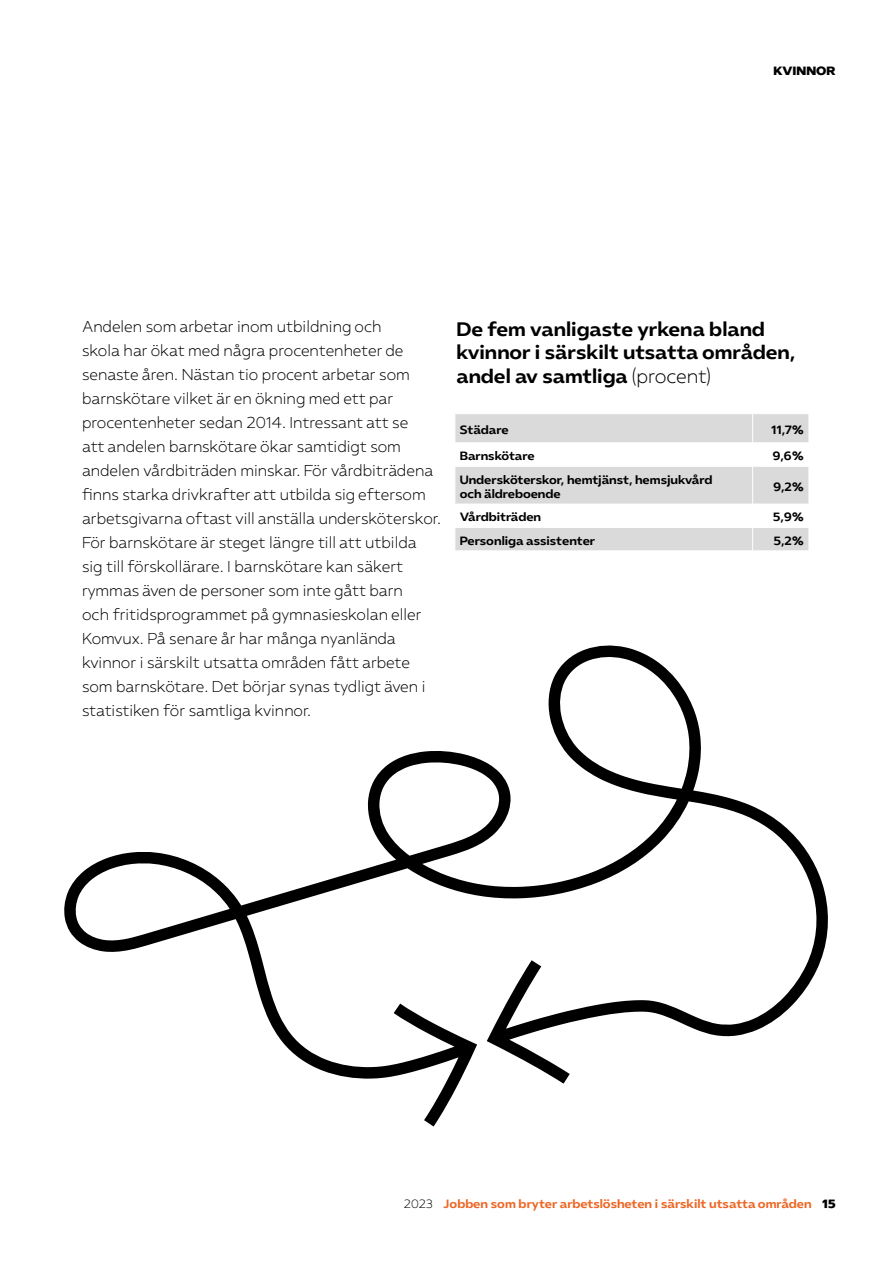
<style>
.page{position:relative;width:893px;height:1263px;background:#fff}
.page>*{position:absolute;margin:0;border:0;box-sizing:border-box;transform-origin:0 0}
.t1{font:700 19.5px/23.4px "Almega Sans";color:#000}
.t2{font:300 15.75px/24px "Almega Sans";color:#000}
.t3{font:700 12px/14.4px "Almega Sans";color:#000}
.t4{font:700 12px "Almega Sans";color:#ec6725}
.t5{font:12px "Almega Sans Display";color:#000}
.s1{font-weight:300}
.s2{font-weight:300;color:#000}
.s3{font-family:"Almega Sans Display";font-weight:400;color:#000}
</style>
<div class="page">
<svg style="left:64px;top:645px;width:764px;height:481px"></svg>
<svg style="left:455px;top:414px;width:354px;height:137px"></svg>
<p class="t5" style="left:774px;top:62px;width:63px">KVINNOR</p>
<p class="t2" style="left:82px;top:314px;width:360px">Andelen som arbetar inom utbildning och<br>skola har ökat med några procentenheter de senaste åren. Nästan tio procent arbetar som barnskötare vilket är en ökning med ett par procentenheter sedan 2014. Intressant att se<br>att andelen barnskötare ökar samtidigt som andelen vårdbiträden minskar. För vårdbiträdena finns starka drivkrafter att utbilda sig eftersom arbetsgivarna oftast vill anställa undersköterskor.<br>För barnskötare är steget längre till att utbilda sig till förskollärare. I barnskötare kan säkert rymmas även de personer som inte gått barn<br>och fritidsprogrammet på gymnasieskolan eller Komvux. På senare år har många nyanlända kvinnor i särskilt utsatta områden fått arbete som barnskötare. Det börjar synas tydligt även i statistiken för samtliga kvinnor.</p>
<p class="t1" style="left:456px;top:317px;width:341px">De fem vanligaste yrkena bland kvinnor i särskilt utsatta områden, andel av samtliga <span class="s1">(procent)</span></p>
<p class="t3" style="left:460px;top:423px;width:50px">Städare</p>
<p class="t3" style="left:772px;top:423px;width:34px">11,7%</p>
<p class="t3" style="left:460px;top:449px;width:76px">Barnskötare</p>
<p class="t3" style="left:773px;top:449px;width:33px">9,6%</p>
<p class="t3" style="left:460px;top:472px;width:254px">Undersköterskor, hemtjänst, hemsjukvård och äldreboende</p>
<p class="t3" style="left:773px;top:479px;width:32px">9,2%</p>
<p class="t3" style="left:460px;top:510px;width:83px">Vårdbiträden</p>
<p class="t3" style="left:773px;top:510px;width:32px">5,9%</p>
<p class="t3" style="left:460px;top:533px;width:137px">Personliga assistenter</p>
<p class="t3" style="left:774px;top:533px;width:32px">5,2%</p>
<p class="t4" style="left:404px;top:1196px;width:433px"><span class="s2">2023</span> Jobben som bryter arbetslösheten i särskilt utsatta områden <span class="s3">15</span></p>
</div>
